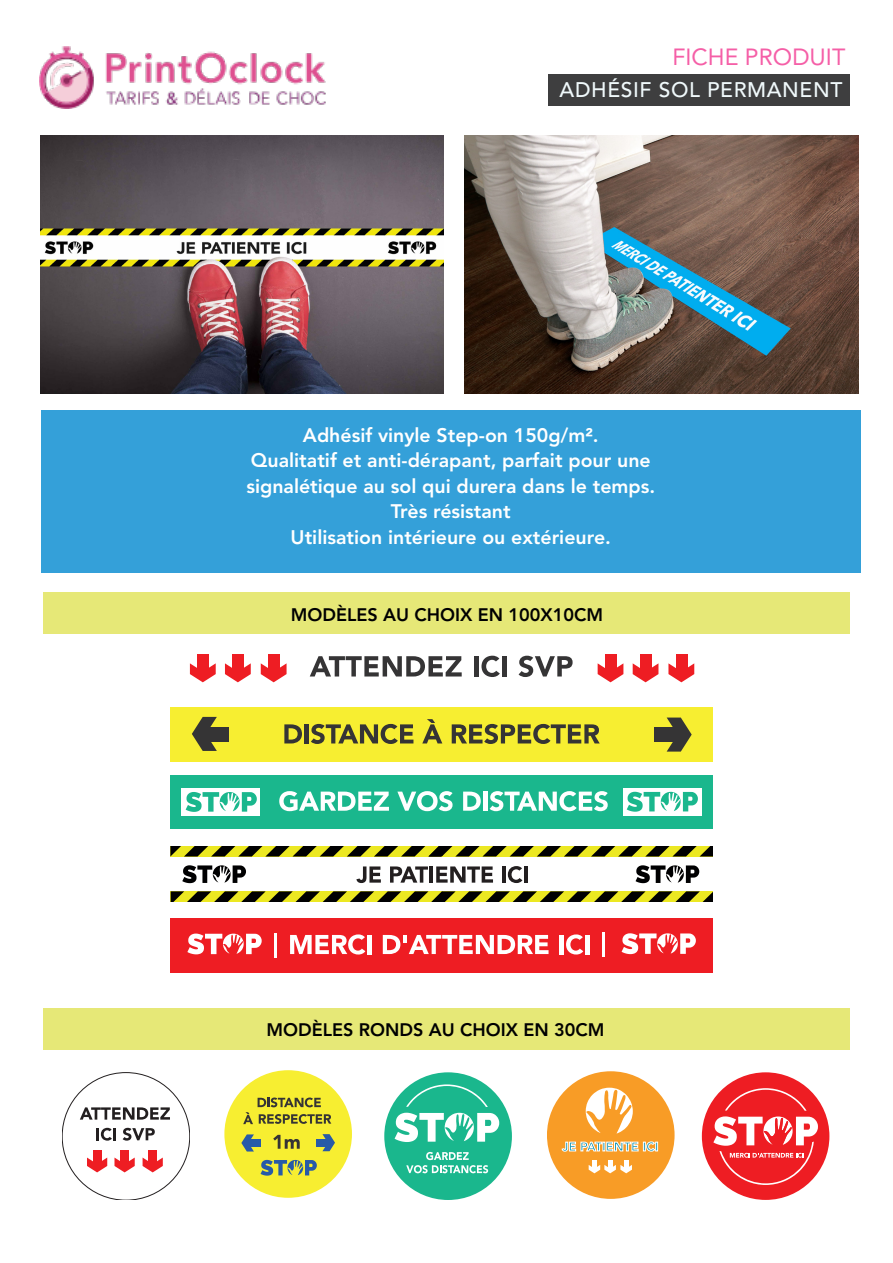
<style>
.page{position:relative;width:893px;height:1263px;background:#fff}
.page>*{position:absolute;margin:0;border:0;box-sizing:border-box;transform-origin:0 0}
.t1{font:23.25px "Avenir LT Std";color:#f55fa7}
.t2{font:500 21px "Avenir LT Std";letter-spacing:.03em;color:#f0f9fb}
.t3{font:800 19.5px "Avenir LT Std";color:#fff}
.t4{font:800 18px "Avenir LT Std";color:#000001}
</style>
<div class="page">
<div style="left:549px;top:74px;width:301px;height:32px;background:#3e3e3f"></div>
<img style="left:39px;top:47px;width:287px;height:62px">
<div style="left:43px;top:592px;width:807px;height:42px;background:#e6e877"></div>
<div style="left:43px;top:1008px;width:807px;height:41px;background:#e6e877"></div>
<div style="left:41px;top:411px;width:820px;height:162px;background:#34a0d9"></div>
<img style="left:40px;top:135px;width:403px;height:258px">
<img style="left:465px;top:135px;width:393px;height:258px">
<svg style="left:310px;top:656px;width:152px;height:20px"></svg>
<hr style="left:474px;top:656px;width:4px;height:20px;background:#353435">
<svg style="left:481px;top:656px;width:19px;height:21px"></svg>
<div style="left:502px;top:656px;width:5px;height:20px;background:#353435"></div>
<svg style="left:519px;top:656px;width:54px;height:21px"></svg>
<svg style="left:261px;top:663px;width:26px;height:19px"></svg>
<div style="left:268px;top:654px;width:11px;height:23px;background:#ee1d23"></div>
<svg style="left:225px;top:663px;width:26px;height:19px"></svg>
<div style="left:232px;top:654px;width:12px;height:23px;background:#ee1d23"></div>
<svg style="left:190px;top:663px;width:26px;height:19px"></svg>
<div style="left:197px;top:654px;width:12px;height:23px;background:#ee1d23"></div>
<svg style="left:668px;top:663px;width:26px;height:19px"></svg>
<div style="left:676px;top:654px;width:11px;height:23px;background:#ee1d23"></div>
<svg style="left:633px;top:663px;width:25px;height:19px"></svg>
<div style="left:640px;top:654px;width:11px;height:23px;background:#ee1d23"></div>
<svg style="left:598px;top:663px;width:25px;height:19px"></svg>
<div style="left:605px;top:654px;width:11px;height:23px;background:#ee1d23"></div>
<div style="left:170px;top:707px;width:542px;height:54px;background:#f7ee31"></div>
<svg style="left:284px;top:724px;width:18px;height:19px"></svg>
<hr style="left:305px;top:724px;width:4px;height:19px;background:#353435">
<svg style="left:311px;top:724px;width:102px;height:20px"></svg>
<svg style="left:422px;top:719px;width:20px;height:24px"></svg>
<svg style="left:452px;top:724px;width:148px;height:20px"></svg>
<svg style="left:192px;top:717px;width:25px;height:34px"></svg>
<div style="left:199px;top:727px;width:30px;height:14px;background:#353435"></div>
<svg style="left:667px;top:717px;width:25px;height:35px"></svg>
<div style="left:654px;top:727px;width:30px;height:15px;background:#353435"></div>
<div style="left:170px;top:775px;width:542px;height:54px;background:#1ab78d"></div>
<svg style="left:279px;top:791px;width:110px;height:20px"></svg>
<svg style="left:397px;top:791px;width:56px;height:20px"></svg>
<svg style="left:463px;top:792px;width:18px;height:19px"></svg>
<hr style="left:483px;top:792px;width:4px;height:19px;background:#fff">
<svg style="left:490px;top:791px;width:118px;height:20px"></svg>
<div style="left:181px;top:788px;width:79px;height:28px;background:#fff"></div>
<svg style="left:186px;top:792px;width:71px;height:20px"></svg>
<div style="left:623px;top:788px;width:79px;height:28px;background:#fff"></div>
<svg style="left:627px;top:792px;width:71px;height:20px"></svg>
<svg style="left:182px;top:865px;width:64px;height:18px"></svg>
<svg style="left:171px;top:891px;width:541px;height:10px;background:#7a7812"></svg>
<svg style="left:170px;top:847px;width:542px;height:9px;background:#767411"></svg>
<svg style="left:635px;top:865px;width:64px;height:18px"></svg>
<svg style="left:356px;top:866px;width:25px;height:17px"></svg>
<svg style="left:390px;top:866px;width:38px;height:17px"></svg>
<hr style="left:429px;top:866px;width:4px;height:17px;background:#231f20">
<svg style="left:436px;top:866px;width:57px;height:17px"></svg>
<hr style="left:502px;top:866px;width:4px;height:17px;background:#231f20">
<svg style="left:508px;top:866px;width:14px;height:17px"></svg>
<hr style="left:524px;top:866px;width:4px;height:17px;background:#231f20">
<div style="left:170px;top:918px;width:542px;height:54px;background:#ee1d23"></div>
<svg style="left:187px;top:933px;width:75px;height:21px"></svg>
<svg style="left:290px;top:934px;width:75px;height:20px"></svg>
<hr style="left:367px;top:935px;width:4px;height:19px;background:#fff">
<svg style="left:383px;top:935px;width:166px;height:19px"></svg>
<hr style="left:559px;top:935px;width:4px;height:19px;background:#fff">
<svg style="left:566px;top:934px;width:17px;height:20px"></svg>
<hr style="left:585px;top:935px;width:4px;height:19px;background:#fff">
<svg style="left:622px;top:933px;width:74px;height:21px"></svg>
<hr style="left:274px;top:933px;width:3px;height:24px;background:#fff">
<hr style="left:602px;top:932px;width:2px;height:25px;background:#fff">
<svg style="left:143px;top:1157px;width:20px;height:15px"></svg>
<div style="left:148px;top:1150px;width:9px;height:18px;background:#ee1d23"></div>
<svg style="left:114px;top:1157px;width:21px;height:15px"></svg>
<div style="left:120px;top:1150px;width:9px;height:18px;background:#ee1d23"></div>
<svg style="left:87px;top:1157px;width:20px;height:15px"></svg>
<div style="left:93px;top:1150px;width:9px;height:18px;background:#ee1d23"></div>
<svg style="left:80px;top:1107px;width:90px;height:12px"></svg>
<svg style="left:96px;top:1128px;width:20px;height:12px"></svg>
<svg style="left:123px;top:1128px;width:32px;height:13px"></svg>
<div style="left:224px;top:1070px;width:128px;height:127px;background:#f7ee31;border-radius:50%"></div>
<svg style="left:243px;top:1097px;width:88px;height:27px"></svg>
<svg style="left:241px;top:1134px;width:13px;height:17px"></svg>
<div style="left:245px;top:1139px;width:15px;height:8px;background:#275aa8"></div>
<svg style="left:322px;top:1134px;width:13px;height:17px"></svg>
<div style="left:316px;top:1139px;width:15px;height:7px;background:#275aa8"></div>
<svg style="left:273px;top:1135px;width:27px;height:14px"></svg>
<svg style="left:261px;top:1160px;width:56px;height:16px"></svg>
<div style="left:384px;top:1072px;width:128px;height:128px;background:#1ab78d;border-radius:50%"></div>
<svg style="left:406px;top:1084px;width:82px;height:23px"></svg>
<svg style="left:395px;top:1113px;width:104px;height:29px"></svg>
<svg style="left:406px;top:1152px;width:82px;height:21px"></svg>
<div style="left:547px;top:1071px;width:128px;height:128px;background:#f89c26;border-radius:50%"></div>
<svg style="left:562px;top:1142px;width:96px;height:9px"></svg>
<svg style="left:586px;top:1088px;width:47px;height:45px"></svg>
<div style="left:624px;top:1160px;width:5px;height:11px;background:#fff"></div>
<div style="left:608px;top:1160px;width:5px;height:11px;background:#fff"></div>
<svg style="left:589px;top:1165px;width:43px;height:8px"></svg>
<div style="left:592px;top:1160px;width:5px;height:11px;background:#fff"></div>
<div style="left:702px;top:1072px;width:127px;height:128px;background:#ee1d23;border-radius:50%"></div>
<svg style="left:706px;top:1082px;width:119px;height:108px"></svg>
<p class="t1" style="left:673px;top:43px;width:174px">FICHE PRODUIT</p>
<p class="t2" style="left:560px;top:77px;width:284px">ADHÉSIF SOL PERMANENT</p>
<p class="t3" style="left:303px;top:423px;width:297px">Adhésif vinyle Step-on 150g/m².</p>
<p class="t3" style="left:251px;top:449px;width:401px">Qualitatif et anti-dérapant, parfait pour une</p>
<p class="t3" style="left:246px;top:474px;width:410px">signalétique au sol qui durera dans le temps.</p>
<p class="t3" style="left:391px;top:500px;width:121px">Très résistant</p>
<p class="t3" style="left:291px;top:525px;width:322px">Utilisation intérieure ou extérieure.</p>
<p class="t4" style="left:291px;top:604px;width:314px">MODÈLES AU CHOIX EN 100X10CM</p>
<p class="t4" style="left:266px;top:1019px;width:339px">MODÈLES RONDS AU CHOIX EN 30CM</p>
</div>
